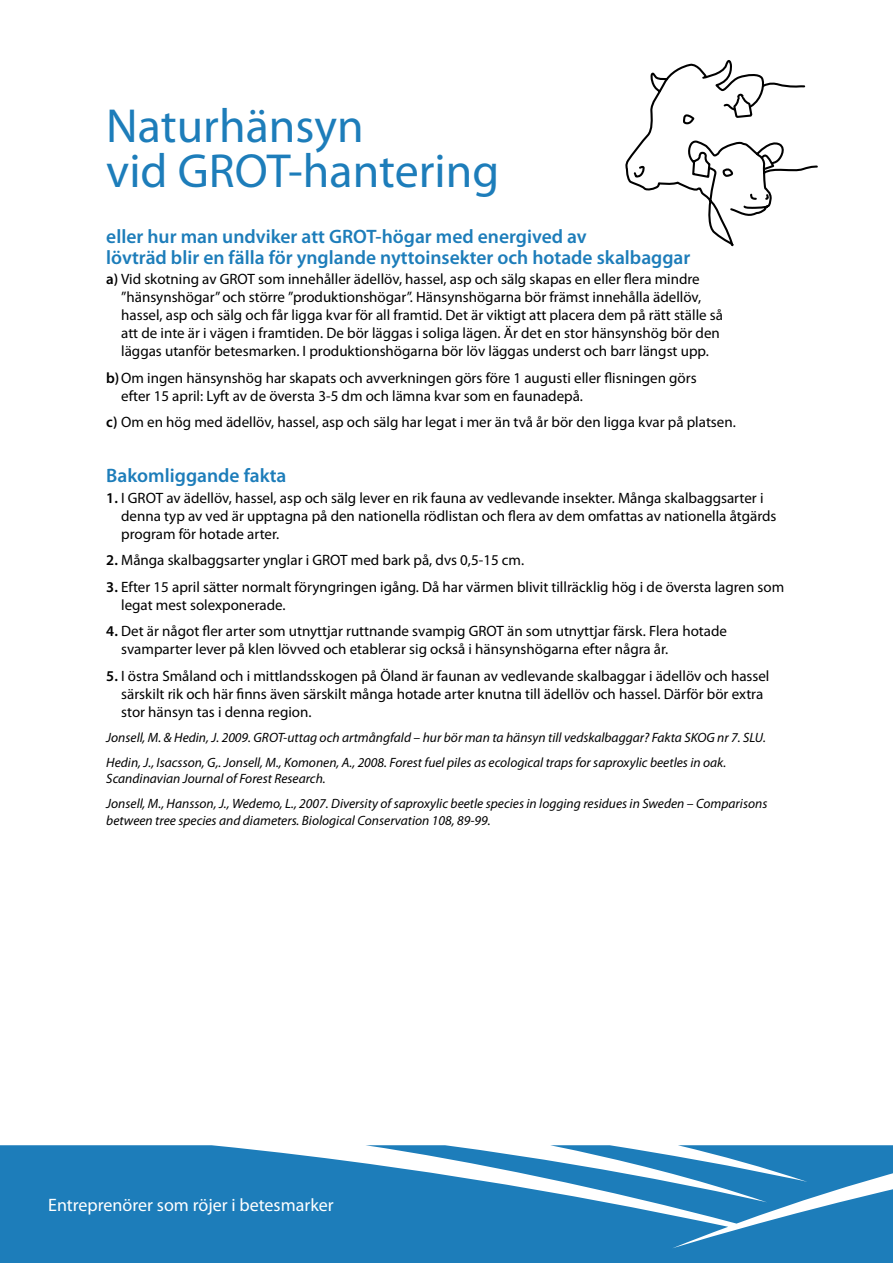
<style>
.page{position:relative;width:893px;height:1263px;background:#fff}
.page>*{position:absolute;margin:0;border:0;box-sizing:border-box;transform-origin:0 0}
.t1{font:48px/45px "Myriad Pro";color:#1d7dba}
.t2{font:600 19.5px/21.6px "Myriad Pro";color:#1d7dba}
.t3{font:18px "Myriad Pro";color:#fff}
.t4{font:15px/18px "Myriad Pro";color:#000}
.t5{font:italic 13.5px/25px "Myriad Pro";color:#000}
.s1{font-weight:600}
</style>
<div class="page">
<svg style="left:625px;top:60px;width:193px;height:186px"></svg>
<svg style="left:0;top:1145px;width:893px;height:118px;background:#368bc1"></svg>
<h1 class="t1" style="left:106px;top:103px;width:395px">Naturhänsyn<br>vid GROT-hantering</h1>
<h2 class="t2" style="left:106px;top:225px;width:586px">eller hur man undviker att GROT-högar med energived av<br>lövträd blir en fälla för ynglande nyttoinsekter och hotade skalbaggar</h2>
<p class="t4" style="left:121px;top:270px;width:603px;text-indent:-15px"><span class="s1">a)</span> Vid skotning av GROT som innehåller ädellöv, hassel, asp och sälg skapas en eller flera mindre ”hänsynshögar” och större ”produktionshögar”. Hänsynshögarna bör främst innehålla ädellöv, hassel, asp och sälg och får ligga kvar för all framtid. Det är viktigt att placera dem på rätt ställe så att de inte är i vägen i framtiden. De bör läggas i soliga lägen. Är det en stor hänsynshög bör den läggas utanför betesmarken. I produktionshögarna bör löv läggas underst och barr längst upp.</p>
<p class="t4" style="left:121px;top:369px;width:577px;text-indent:-15px"><span class="s1">b)</span>Om ingen hänsynshög har skapats och avverkningen görs före 1 augusti eller flisningen görs efter 15 april: Lyft av de översta 3-5 dm och lämna kvar som en faunadepå.</p>
<p class="t4" style="left:106px;top:413px;width:631px"><span class="s1">c)</span> Om en hög med ädellöv, hassel, asp och sälg har legat i mer än två år bör den ligga kvar på platsen.</p>
<h2 class="t2" style="left:106px;top:465px;width:182px">Bakomliggande fakta</h2>
<p class="t4" style="left:121px;top:488px;width:657px;text-indent:-15px"><span class="s1">1.</span> I GROT av ädellöv, hassel, asp och sälg lever en rik fauna av vedlevande insekter. Många skalbaggsarter i denna typ av ved är upptagna på den nationella rödlistan och flera av dem omfattas av nationella åtgärds program för hotade arter.</p>
<p class="t4" style="left:106px;top:551px;width:419px"><span class="s1">2.</span> Många skalbaggsarter ynglar i GROT med bark på, dvs 0,5-15 cm.</p>
<p class="t4" style="left:121px;top:577px;width:664px;text-indent:-15px"><span class="s1">3.</span> Efter 15 april sätter normalt föryngringen igång. Då har värmen blivit tillräcklig hög i de översta lagren som legat mest solexponerade.</p>
<p class="t4" style="left:121px;top:622px;width:607px;text-indent:-15px"><span class="s1">4.</span> Det är något fler arter som utnyttjar ruttnande svampig GROT än som utnyttjar färsk. Flera hotade svamparter lever på klen lövved och etablerar sig också i hänsynshögarna efter några år.</p>
<p class="t4" style="left:121px;top:666px;width:650px;text-indent:-15px"><span class="s1">5.</span> I östra Småland och i mittlandsskogen på Öland är faunan av vedlevande skalbaggar i ädellöv och hassel särskilt rik och här finns även särskilt många hotade arter knutna till ädellöv och hassel. Därför bör extra stor hänsyn tas i denna region.</p>
<p class="t5" style="left:106px;top:724px;width:661px">Jonsell, M. &amp; Hedin, J. 2009. GROT-uttag och artmångfald – hur bör man ta hänsyn till vedskalbaggar? Fakta SKOG nr 7. SLU.<br>Hedin, J., Isacsson, G,. Jonsell, M., Komonen, A., 2008. Forest fuel piles as ecological traps for saproxylic beetles in oak.</p>
<p class="t5" style="left:106px;top:766px;width:663px">Scandinavian Journal of Forest Research.<br>Jonsell, M., Hansson, J., Wedemo, L., 2007. Diversity of saproxylic beetle species in logging residues in Sweden – Comparisons</p>
<p class="t5" style="left:106px;top:807px;width:386px">between tree species and diameters. Biological Conservation 108, 89-99.</p>
<p class="t3" style="left:48px;top:1194px;width:287px">Entreprenörer som röjer i betesmarker</p>
</div>
